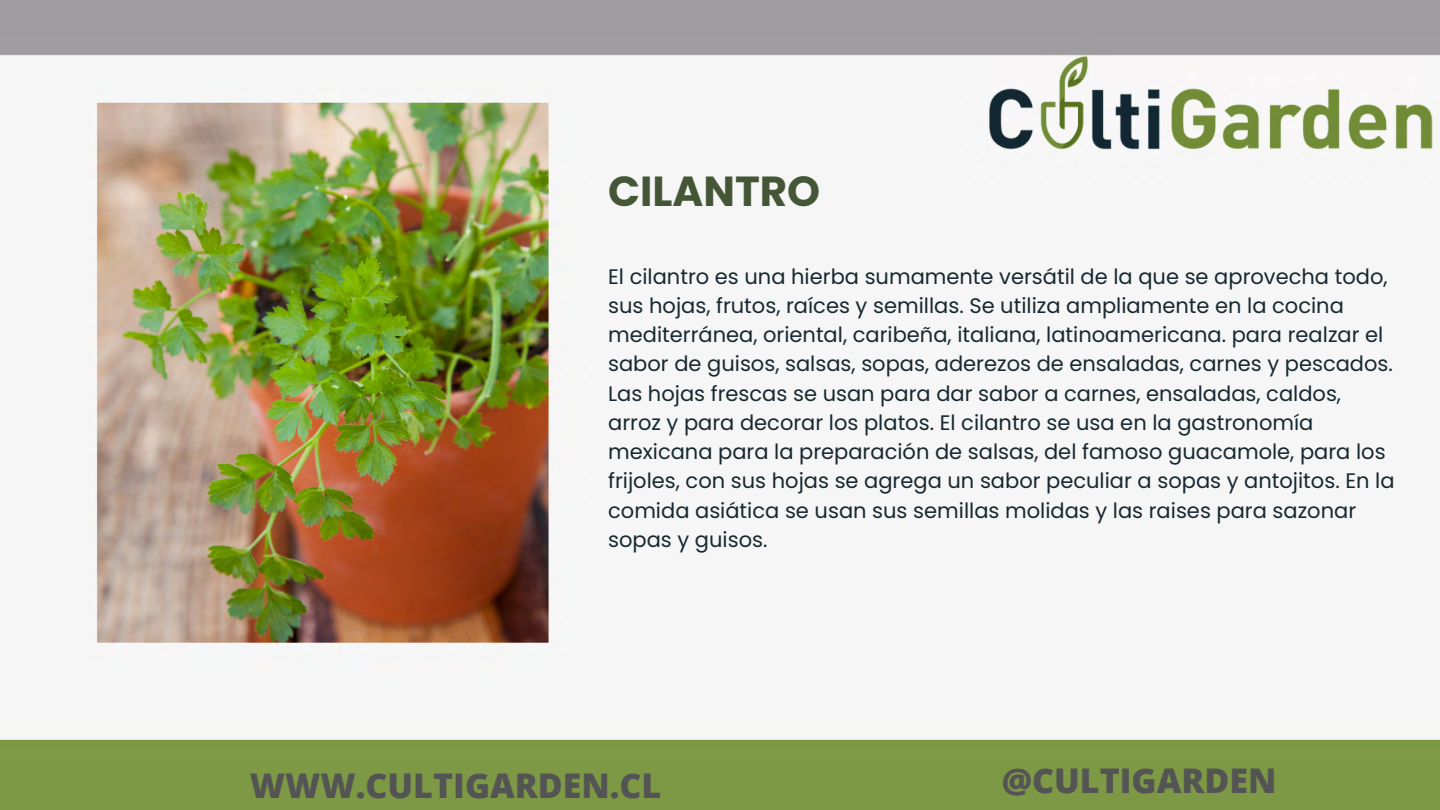
<style>
.page{position:relative;width:1440px;height:810px;background:#fff}
.page>*{position:absolute;margin:0;border:0;box-sizing:border-box;transform-origin:0 0}
.t1{font:700 42px "Poppins";color:#455636}
.t2{font:800 34px "Open Sans";color:#545454}
.t3{font:21px/29.2px "Poppins";color:#182830}
</style>
<div class="page">
<img style="left:0;top:0;width:1440px;height:810px">
<p class="t1" style="left:608px;top:161px;width:214px">CILANTRO</p>
<p class="t3" style="left:608px;top:262px;width:788px">El cilantro es una hierba sumamente versátil de la que se aprovecha todo, sus hojas, frutos, raíces y semillas. Se utiliza ampliamente en la cocina mediterránea, oriental, caribeña, italiana, latinoamericana. para realzar el sabor de guisos, salsas, sopas, aderezos de ensaladas, carnes y pescados.<br>Las hojas frescas se usan para dar sabor a carnes, ensaladas, caldos, arroz y para decorar los platos. El cilantro se usa en la gastronomía mexicana para la preparación de salsas, del famoso guacamole, para los frijoles, con sus hojas se agrega un sabor peculiar a sopas y antojitos. En la comida asiática se usan sus semillas molidas y las raises para sazonar sopas y guisos.</p>
<p class="t2" style="left:250px;top:762px;width:413px">WWW.CULTIGARDEN.CL</p>
<p class="t2" style="left:1002px;top:757px;width:276px">@CULTIGARDEN</p>
</div>
